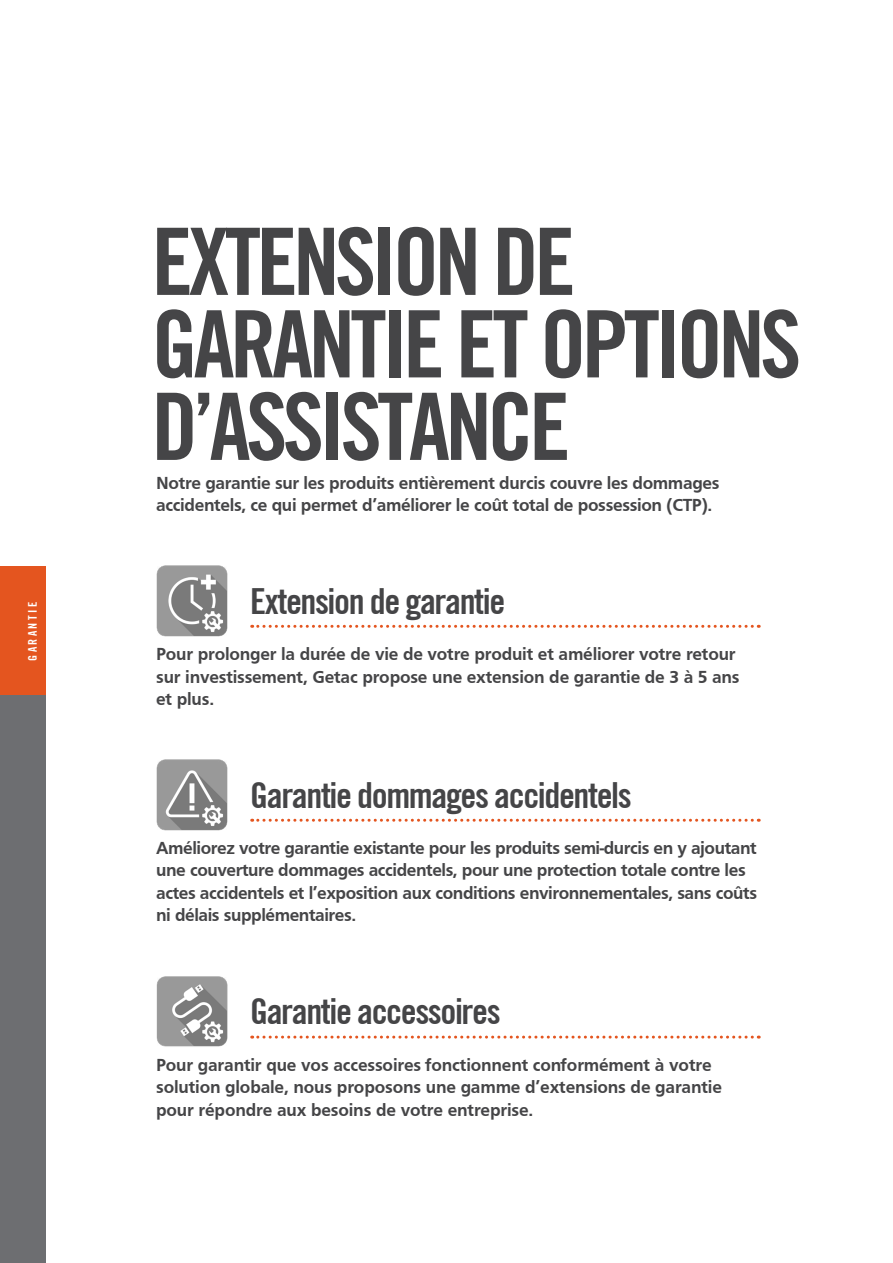
<style>
.page{position:relative;width:893px;height:1263px;background:#fff}
.page>*{position:absolute;margin:0;border:0;box-sizing:border-box;transform-origin:0 0}
.t1{font:700 condensed 93px/82.5px "Trade Gothic No.20";letter-spacing:-.05em;color:#454547}
.t2{font:700 condensed 36px "Trade Gothic No.20";letter-spacing:-.04em;color:#454547}
.t3{font:700 18px/22.5px "Frutiger";letter-spacing:-.02em;color:#454547}
.t4{font:700 condensed 12px "Trade Gothic No.20";letter-spacing:.2em;color:#fff}
</style>
<div class="page">
<div style="left:0;top:695px;width:45px;height:568px;background:#6d6e71"></div>
<div style="left:0;top:567px;width:45px;height:128px;background:#e4551f"></div>
<svg style="left:252px;top:625px;width:507px;height:3px"></svg>
<img style="left:156px;top:565px;width:72px;height:72px">
<svg style="left:252px;top:819px;width:507px;height:3px"></svg>
<img style="left:156px;top:759px;width:72px;height:71px">
<svg style="left:252px;top:1035px;width:507px;height:3px"></svg>
<img style="left:156px;top:976px;width:71px;height:71px">
<p class="t4" style="left:25px;top:661px;width:60px;rotate:-90deg">GARANTIE</p>
<h1 class="t1" style="left:152px;top:220px;width:651px">EXTENSION DE<br>GARANTIE ET OPTIONS<br>D’ASSISTANCE</h1>
<p class="t3" style="left:156px;top:471px;width:565px">Notre garantie sur les produits entièrement durcis couvre les dommages accidentels, ce qui permet d’améliorer le coût total de possession (CTP).</p>
<h2 class="t2" style="left:250px;top:579px;width:256px">Extension de garantie</h2>
<p class="t3" style="left:156px;top:643px;width:585px">Pour prolonger la durée de vie de votre produit et améliorer votre retour sur investissement, Getac propose une extension de garantie de 3 à 5 ans et plus.</p>
<h2 class="t2" style="left:250px;top:773px;width:383px">Garantie dommages accidentels</h2>
<p class="t3" style="left:156px;top:836px;width:602px">Améliorez votre garantie existante pour les produits semi-durcis en y ajoutant une couverture dommages accidentels, pour une protection totale contre les actes accidentels et l’exposition aux conditions environnementales, sans coûts ni délais supplémentaires.</p>
<h2 class="t2" style="left:250px;top:990px;width:252px">Garantie accessoires</h2>
<p class="t3" style="left:156px;top:1053px;width:567px">Pour garantir que vos accessoires fonctionnent conformément à votre solution globale, nous proposons une gamme d’extensions de garantie pour répondre aux besoins de votre entreprise.</p>
</div>
